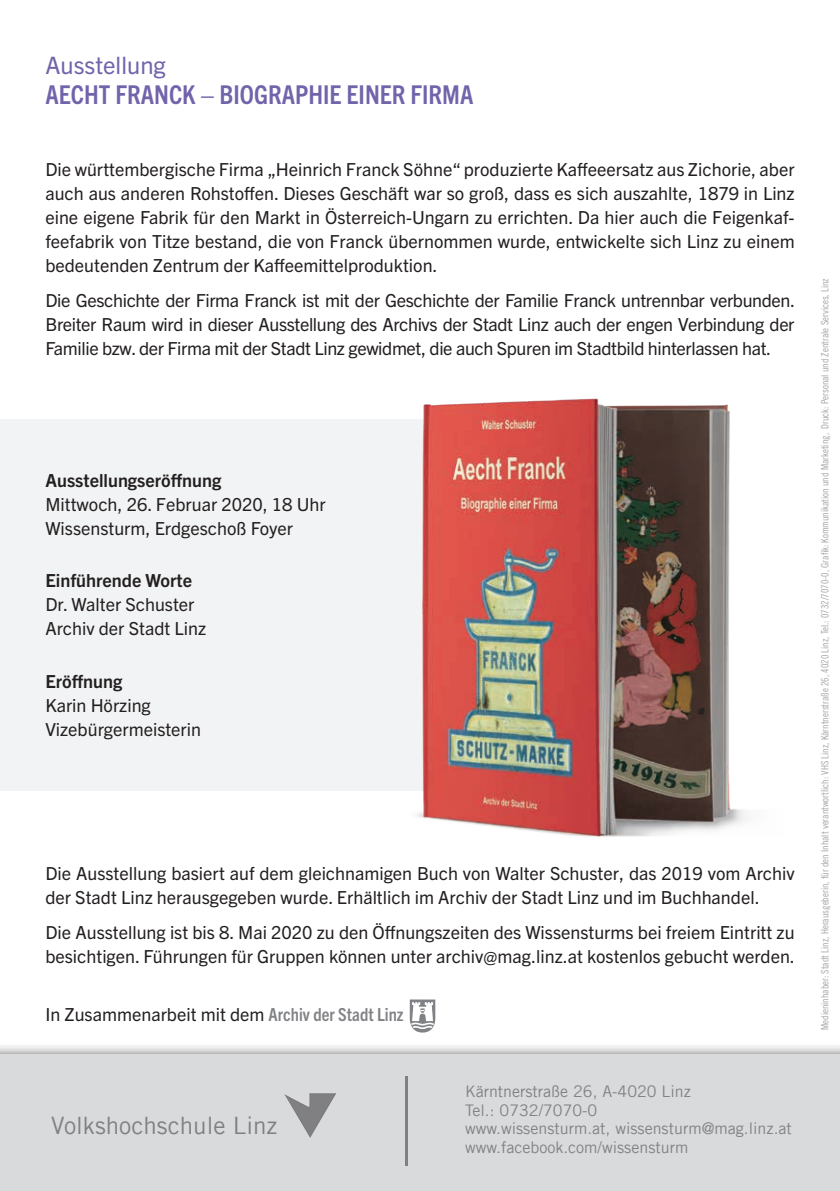
<style>
.page{position:relative;width:840px;height:1191px;background:#fff}
.page>*{position:absolute;margin:0;border:0;box-sizing:border-box;transform-origin:0 0}
.t1{font:700 condensed 26px "Trade Gothic Next LT Pro";color:#7264ab}
.t2{font:24px "Trade Gothic";color:#808083}
.t3{font:24px "Trade Gothic Next LT Pro";color:#7264ab}
.t4{font:18px/24px "Trade Gothic Next LT Pro";color:#231f20;text-align:justify}
.t5{font:700 18px "Trade Gothic Next LT Pro";color:#231f20}
.t6{font:16px "Trade Gothic";color:#808285}
.t7{font:10px "Trade Gothic Cond Eighteen";color:#a5a6aa}
.s1{font-weight:700;font-stretch:condensed;color:#808285}
</style>
<div class="page">
<div style="left:0;top:420px;width:592px;height:371px;background:#f2f3f4"></div>
<img style="left:380px;top:398px;width:367px;height:439px">
<div style="left:0;top:1041px;width:839px;height:150px;background:#231f20;opacity:.75"></div>
<div style="left:0;top:1054px;width:839px;height:137px;background:#d9dadc"></div>
<hr style="left:405px;top:1075px;width:3px;height:90px;background:#808083">
<img style="left:297px;top:1116px;width:13px;height:22px">
<svg style="left:409px;top:999px;width:26px;height:33px"></svg>
<p class="t3" style="left:45px;top:49px;width:122px">Ausstellung</p>
<p class="t1" style="left:45px;top:77px;width:429px">AECHT FRANCK – BIOGRAPHIE EINER FIRMA</p>
<p class="t4" style="left:45px;top:156px;width:750px">Die württembergische Firma „Heinrich Franck Söhne“ produzierte Kaffeeersatz aus Zichorie, aber auch aus anderen Rohstoffen. Dieses Geschäft war so groß, dass es sich auszahlte, 1879 in Linz eine eigene Fabrik für den Markt in Österreich-Ungarn zu errichten. Da hier auch die Feigenkaf&shy;feefabrik von Titze bestand, die von Franck übernommen wurde, entwickelte sich Linz zu einem bedeutenden Zentrum der Kaffeemittelproduktion.</p>
<p class="t4" style="left:45px;top:288px;width:750px">Die Geschichte der Firma Franck ist mit der Geschichte der Familie Franck untrennbar verbunden.<br>Breiter Raum wird in dieser Ausstellung des Archivs der Stadt Linz auch der engen Verbindung der Familie bzw. der Firma mit der Stadt Linz gewidmet, die auch Spuren im Stadtbild hinterlassen hat.</p>
<p class="t5" style="left:45px;top:468px;width:177px">Ausstellungseröffnung</p>
<p class="t4" style="left:45px;top:491px;width:282px">Mittwoch, 26. Februar 2020, 18 Uhr</p>
<p class="t4" style="left:45px;top:515px;width:249px">Wissensturm, Erdgeschoß Foyer</p>
<p class="t5" style="left:45px;top:568px;width:148px">Einführende Worte</p>
<p class="t4" style="left:45px;top:591px;width:150px">Dr. Walter Schuster</p>
<p class="t4" style="left:45px;top:615px;width:162px">Archiv der Stadt Linz</p>
<p class="t5" style="left:45px;top:668px;width:78px">Eröffnung</p>
<p class="t4" style="left:45px;top:692px;width:107px">Karin Hörzing</p>
<p class="t4" style="left:45px;top:716px;width:157px">Vizebürgermeisterin</p>
<p class="t4" style="left:45px;top:860px;width:750px">Die Ausstellung basiert auf dem gleichnamigen Buch von Walter Schuster, das 2019 vom Archiv der Stadt Linz herausgegeben wurde. Erhältlich im Archiv der Stadt Linz und im Buchhandel.</p>
<p class="t4" style="left:45px;top:919px;width:750px">Die Ausstellung ist bis 8. Mai 2020 zu den Öffnungszeiten des Wissensturms bei freiem Eintritt zu besichtigen. Führungen für Gruppen können unter archiv@mag.linz.at kostenlos gebucht werden.</p>
<p class="t4" style="left:45px;top:1001px;width:359px">In Zusammenarbeit mit dem <span class="s1">Archiv der Stadt Linz</span></p>
<p class="t2" style="left:51px;top:1110px;width:228px">Volkshochschule Linz</p>
<p class="t6" style="left:465px;top:1081px;width:227px">Kärntnerstraße 26, A-4020 Linz</p>
<p class="t6" style="left:465px;top:1100px;width:134px">Tel.: 0732/7070-0</p>
<p class="t6" style="left:465px;top:1119px;width:328px">www.wissensturm.at, wissensturm@mag.linz.at</p>
<p class="t6" style="left:465px;top:1137px;width:225px">www.facebook.com/wissensturm</p>
<p class="t7" style="left:818px;top:1029px;width:753px;rotate:-90deg">Medieninhaber: Stadt Linz, Herausgeberin, für den Inhalt verantwortlich: VHS Linz, Kärntnerstraße 26, 4020 Linz, Tel.: 0732/7070-0, Grafik: Kommunikation und Marketing, Druck: Personal und Zentrale Services, Linz</p>
</div>
